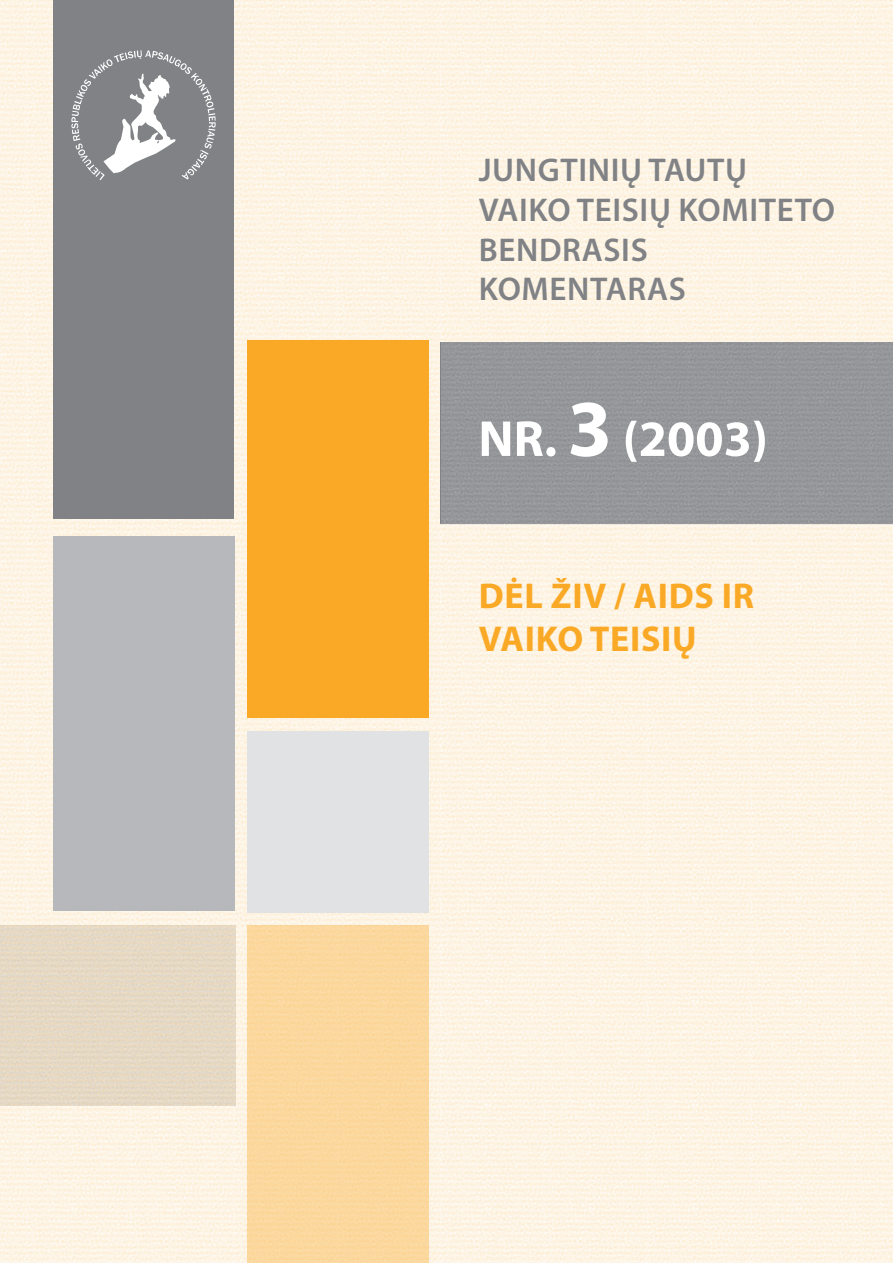
<style>
.page{position:relative;width:893px;height:1263px;background:#fff}
.page>*{position:absolute;margin:0;border:0;box-sizing:border-box;transform-origin:0 0}
.t1{font:700 51px "Myriad Pro";color:#fff}
.t2{font:700 36px/43.2px "Myriad Pro";letter-spacing:.02em;color:#faa926}
.t3{font:600 33px/39.6px "Myriad Pro";letter-spacing:.02em;color:#808285}
.s1{font-size:81px}
</style>
<div class="page">
<img style="left:0;top:0;width:893px;height:1263px">
<div style="left:54px;top:0;width:180px;height:519px;background:#808285"></div>
<div style="left:54px;top:536px;width:181px;height:375px;background:#b7b8bb"></div>
<div style="left:248px;top:730px;width:181px;height:182px;background:#e1e2e4"></div>
<div style="left:248px;top:340px;width:181px;height:378px;background:#faa926"></div>
<div style="left:442px;top:342px;width:451px;height:182px;background:#959799"></div>
<img style="left:0;top:926px;width:235px;height:180px">
<div style="left:248px;top:925px;width:181px;height:338px;background:#fbd89d"></div>
<svg style="left:71px;top:50px;width:145px;height:130px"></svg>
<p class="t3" style="left:479px;top:150px;width:358px">JUNGTINIŲ TAUTŲ<br>VAIKO TEISIŲ KOMITETO<br>BENDRASIS<br>KOMENTARAS</p>
<h1 class="t1" style="left:478px;top:405px;width:291px">NR. <span class="s1">3</span> (2003)</h1>
<p class="t2" style="left:479px;top:573px;width:277px">DĖL ŽIV / AIDS IR<br>VAIKO TEISIŲ</p>
</div>
